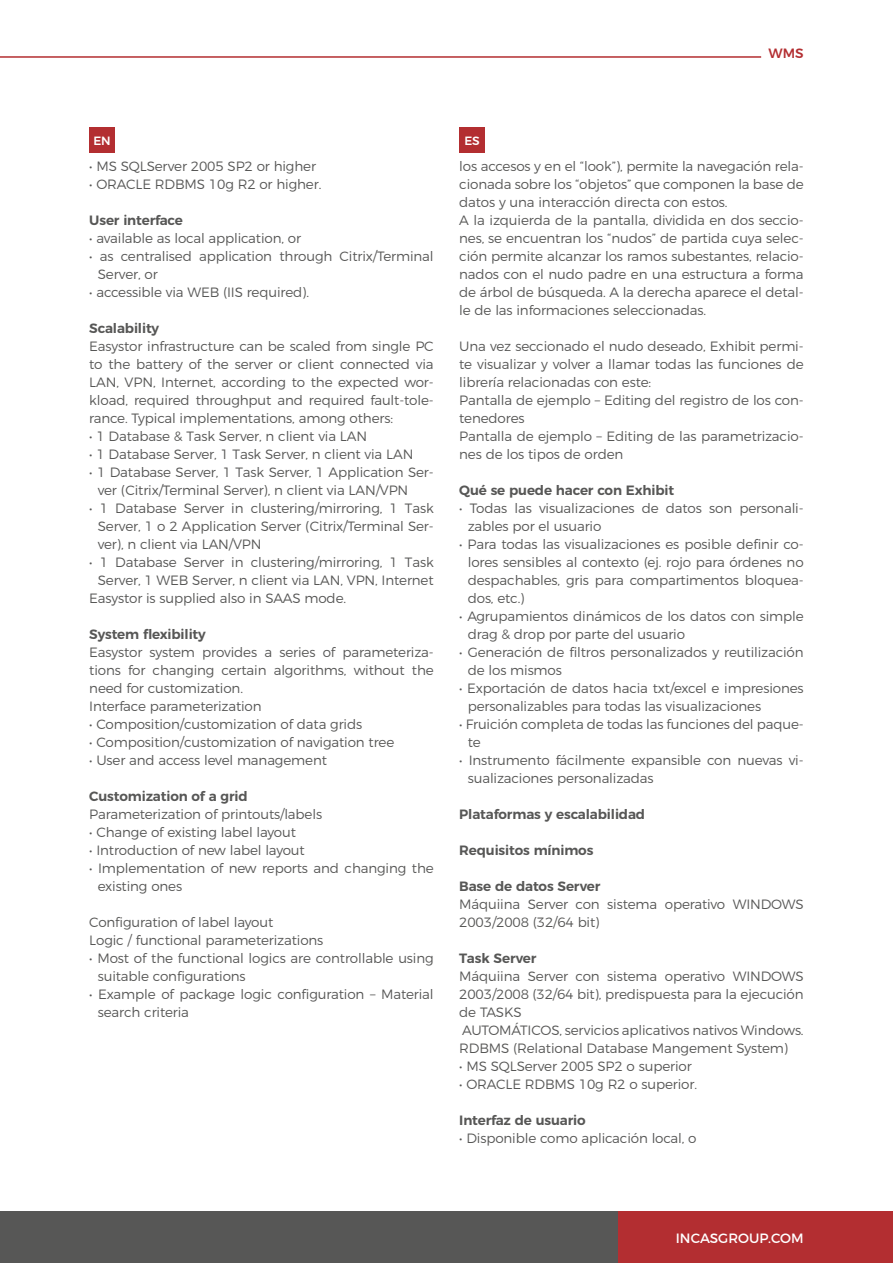
<style>
.page{position:relative;width:893px;height:1263px;background:#fff}
.page>*{position:absolute;margin:0;border:0;box-sizing:border-box;transform-origin:0 0}
.t1{font:300 13.5px/18px "Montserrat";letter-spacing:-.01em;color:#575756}
.t2{font:600 13.5px "Montserrat";letter-spacing:-.01em;color:#575756}
.t3{font:13.5px "Montserrat";color:#fff}
.t4{font:500 13.5px "Montserrat";color:#b32e31}
.t5{font:500 12px "Montserrat";color:#fff}
</style>
<div class="page">
<div style="left:0;top:1211px;width:625px;height:52px;background:#575756"></div>
<div style="left:618px;top:1211px;width:275px;height:52px;background:#b32e31"></div>
<hr style="left:0;top:56px;width:761px;height:2px;background:#b32e31">
<div style="left:89px;top:128px;width:26px;height:25px;background:#b32e31"></div>
<div style="left:459px;top:128px;width:26px;height:25px;background:#b32e31"></div>
<p class="t5" style="left:93px;top:131px;width:19px">EN</p>
<p class="t5" style="left:464px;top:131px;width:17px">ES</p>
<p class="t4" style="left:769px;top:42px;width:37px">WMS</p>
<p class="t1" style="left:89px;top:156px;width:228px">• MS SQLServer 2005 SP2 or higher</p>
<p class="t1" style="left:89px;top:174px;width:234px">• ORACLE RDBMS 10g R2 or higher.</p>
<p class="t2" style="left:89px;top:209px;width:95px">User interface</p>
<p class="t1" style="left:89px;top:228px;width:213px">• available as local application, or</p>
<p class="t1" style="left:98px;top:246px;width:337px;text-indent:-9px">• as centralised application through Citrix/Terminal<br>Server, or</p>
<p class="t1" style="left:89px;top:282px;width:221px">• accessible via WEB (IIS required).</p>
<p class="t2" style="left:89px;top:317px;width:71px">Scalability</p>
<p class="t1" style="left:89px;top:336px;width:346px;text-align:justify">Easystor infrastructure can be scaled from single PC to the battery of the server or client connected via LAN, VPN, Internet, according to the expected wor&shy;kload, required throughput and required fault-tole&shy;rance. Typical implementations, among others:</p>
<p class="t1" style="left:89px;top:426px;width:279px">• 1 Database &amp; Task Server, n client via LAN</p>
<p class="t1" style="left:89px;top:444px;width:326px">• 1 Database Server, 1 Task Server, n client via LAN</p>
<p class="t1" style="left:98px;top:462px;width:337px;text-indent:-9px">• 1 Database Server, 1 Task Server, 1 Application Ser&shy;ver (Citrix/Terminal Server), n client via LAN/VPN</p>
<p class="t1" style="left:98px;top:498px;width:337px;text-align:justify;text-indent:-9px">• 1 Database Server in clustering/mirroring, 1 Task Server, 1 o 2 Application Server (Citrix/Terminal Ser&shy;ver), n client via LAN/VPN</p>
<p class="t1" style="left:89px;top:552px;width:346px">• 1 Database Server in clustering/mirroring, 1 Task</p>
<p class="t1" style="left:98px;top:570px;width:337px">Server, 1 WEB Server, n client via LAN, VPN, Internet</p>
<p class="t1" style="left:89px;top:588px;width:258px">Easystor is supplied also in SAAS mode.</p>
<p class="t2" style="left:89px;top:623px;width:118px">System flexibility</p>
<p class="t1" style="left:89px;top:642px;width:346px">Easystor system provides a series of parameteriza&shy;tions for changing certain algorithms, without the need for customization.<br>Interface parameterization</p>
<p class="t1" style="left:89px;top:714px;width:274px">• Composition/customization of data grids</p>
<p class="t1" style="left:89px;top:732px;width:307px">• Composition/customization of navigation tree</p>
<p class="t1" style="left:89px;top:750px;width:239px">• User and access level management</p>
<p class="t2" style="left:89px;top:785px;width:160px">Customization of a grid</p>
<p class="t1" style="left:89px;top:804px;width:234px">Parameterization of printouts/labels</p>
<p class="t1" style="left:89px;top:822px;width:208px">• Change of existing label layout</p>
<p class="t1" style="left:89px;top:840px;width:217px">• Introduction of new label layout</p>
<p class="t1" style="left:98px;top:858px;width:337px;text-indent:-9px">• Implementation of new reports and changing the existing ones</p>
<p class="t1" style="left:89px;top:912px;width:236px">Configuration of label layout<br>Logic / functional parameterizations</p>
<p class="t1" style="left:98px;top:948px;width:337px;text-indent:-9px">• Most of the functional logics are controllable using suitable configurations</p>
<p class="t1" style="left:98px;top:984px;width:337px;text-indent:-9px">• Example of package logic configuration – Material search criteria</p>
<p class="t1" style="left:459px;top:156px;width:346px">los accesos y en el “look”), permite la navegación rela&shy;cionada sobre los “objetos” que componen la base de datos y una interacción directa con estos.<br>A la izquierda de la pantalla, dividida en dos seccio&shy;nes, se encuentran los “nudos” de partida cuya selec&shy;ción permite alcanzar los ramos subestantes, relacio&shy;nados con el nudo padre en una estructura a forma de árbol de búsqueda. A la derecha aparece el detal&shy;le de las informaciones seleccionadas.</p>
<p class="t1" style="left:459px;top:336px;width:346px">Una vez seccionado el nudo deseado, Exhibit permi&shy;te visualizar y volver a llamar todas las funciones de librería relacionadas con este:<br>Pantalla de ejemplo – Editing del registro de los con&shy;tenedores<br>Pantalla de ejemplo – Editing de las parametrizacio&shy;nes de los tipos de orden</p>
<p class="t2" style="left:459px;top:479px;width:216px">Qué se puede hacer con Exhibit</p>
<p class="t1" style="left:468px;top:498px;width:337px;text-indent:-9px">• Todas las visualizaciones de datos son personali&shy;zables por el usuario</p>
<p class="t1" style="left:468px;top:534px;width:337px;text-align:justify;text-indent:-9px">• Para todas las visualizaciones es posible definir co&shy;lores sensibles al contexto (ej. rojo para órdenes no despachables, gris para compartimentos bloquea&shy;dos, etc.)</p>
<p class="t1" style="left:468px;top:606px;width:337px;text-indent:-9px">• Agrupamientos dinámicos de los datos con simple drag &amp; drop por parte del usuario</p>
<p class="t1" style="left:468px;top:642px;width:337px;text-indent:-9px">• Generación de filtros personalizados y reutilización de los mismos</p>
<p class="t1" style="left:468px;top:678px;width:337px;text-indent:-9px">• Exportación de datos hacia txt/excel e impresiones personalizables para todas las visualizaciones</p>
<p class="t1" style="left:468px;top:714px;width:337px;text-indent:-9px">• Fruición completa de todas las funciones del paque&shy;te</p>
<p class="t1" style="left:468px;top:750px;width:337px;text-indent:-9px">• Instrumento fácilmente expansible con nuevas vi&shy;sualizaciones personalizadas</p>
<p class="t2" style="left:459px;top:803px;width:187px">Plataformas y escalabilidad</p>
<p class="t2" style="left:459px;top:839px;width:136px">Requisitos mínimos</p>
<p class="t2" style="left:459px;top:875px;width:143px">Base de datos Server</p>
<p class="t1" style="left:459px;top:894px;width:346px">Máquiina Server con sistema operativo WINDOWS<br>2003/2008 (32/64 bit)</p>
<p class="t2" style="left:459px;top:947px;width:79px">Task Server</p>
<p class="t1" style="left:459px;top:966px;width:346px">Máquiina Server con sistema operativo WINDOWS 2003/2008 (32/64 bit), predispuesta para la ejecución de TASKS<br>AUTOMÁTICOS, servicios aplicativos nativos Windows.<br>RDBMS (Relational Database Mangement System)</p>
<p class="t1" style="left:459px;top:1056px;width:234px">• MS SQLServer 2005 SP2 o superior</p>
<p class="t1" style="left:459px;top:1074px;width:239px">• ORACLE RDBMS 10g R2 o superior.</p>
<p class="t2" style="left:459px;top:1109px;width:128px">Interfaz de usuario</p>
<p class="t1" style="left:459px;top:1128px;width:239px">• Disponible como aplicación local, o</p>
<p class="t3" style="left:676px;top:1227px;width:129px">INCASGROUP.COM</p>
</div>
